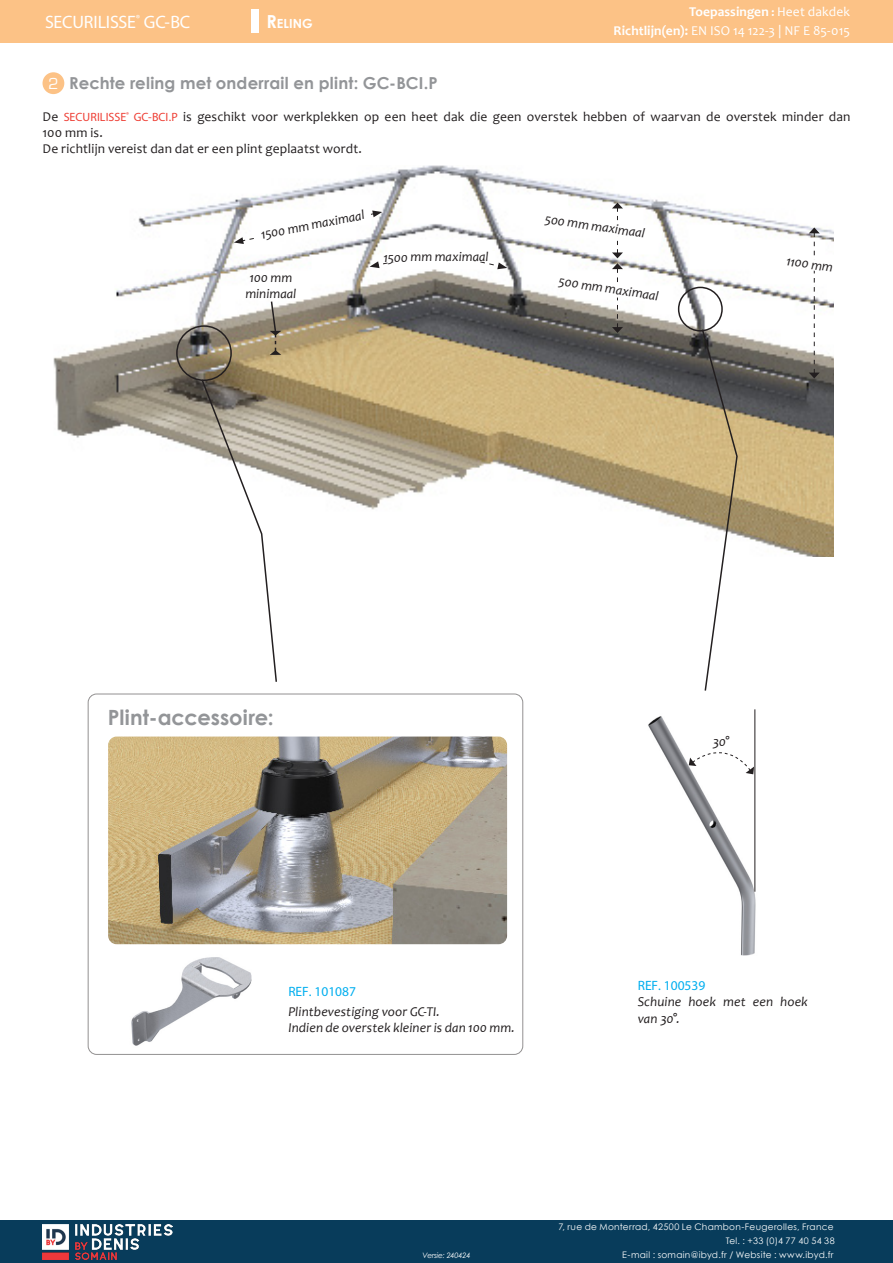
<style>
.page{position:relative;width:893px;height:1263px;background:#fff}
.page>*{position:absolute;margin:0;border:0;box-sizing:border-box;transform-origin:0 0}
.t1{font:700 21px "Century Gothic";color:#939598}
.t2{font:18px "Myriad Pro";letter-spacing:-.015em;color:#fff}
.t3{font:700 16.5px "Century Gothic";letter-spacing:.01em;color:#939598}
.t4{font:16.5px "Eurostile";color:#fff}
.t5{font:13.5px/16.2px "Candara";letter-spacing:.01em;color:#231f20}
.t6{font:italic 13.5px/16.2px "Candara";letter-spacing:.005em;color:#231f20;text-align:center}
.t7{font:13.5px/18.9px "Candara";color:#fff;text-align:right}
.t8{font:13.5px "Myriad Pro";color:#00aeef}
.t9{font:700 12.6px "Century Gothic";letter-spacing:.005em;color:#fff}
.t10{font:9px/13.8px "Century Gothic";letter-spacing:.03em;color:#fff;text-align:right}
.t11{font:italic 7.5px "Century Gothic";letter-spacing:-.025em;color:#fff}
.s1{font-size:18px}
.s2{font-weight:700}
.s3{font-weight:700;font-size:12px}
.s4{font-family:"Myriad Pro";font-size:12px;color:#ee3e34}
</style>
<div class="page">
<div style="left:0;top:0;width:893px;height:43px;background:#fcc286"></div>
<div style="left:251px;top:10px;width:7px;height:23px;background:#fff"></div>
<div style="left:0;top:1220px;width:893px;height:43px;background:#083c5b"></div>
<img style="left:43px;top:1225px;width:130px;height:35px">
<img style="left:53px;top:166px;width:780px;height:390px">
<div style="left:43px;top:72px;width:21px;height:22px;background:#fcc286;border-radius:50%"></div>
<svg style="left:270px;top:300px;width:11px;height:55px"></svg>
<div style="left:176px;top:325px;width:56px;height:56px;border:2px solid #231f20;border-radius:50%"></div>
<svg style="left:200px;top:378px;width:78px;height:304px"></svg>
<img style="left:108px;top:736px;width:399px;height:208px">
<img style="left:131px;top:957px;width:121px;height:89px">
<svg style="left:527px;top:203px;width:136px;height:130px"></svg>
<svg style="left:779px;top:227px;width:55px;height:151px"></svg>
<svg style="left:234px;top:208px;width:148px;height:36px"></svg>
<svg style="left:370px;top:251px;width:137px;height:18px"></svg>
<img style="left:648px;top:709px;width:108px;height:247px">
<svg style="left:689px;top:747px;width:65px;height:27px"></svg>
<hr style="left:755px;top:709px;width:1px;height:183px;background:#231f20">
<div style="left:678px;top:287px;width:45px;height:45px;border:2px solid #231f20;border-radius:50%"></div>
<svg style="left:701px;top:328px;width:37px;height:363px"></svg>
<h2 class="t2" style="left:45px;top:10px;width:147px">SECURILISSE<sup>®</sup> GC-BC</h2>
<p class="t9" style="left:266px;top:14px;width:48px"><span class="s1">R</span>eling</p>
<p class="t7" style="left:614px;top:2px;width:238px"><span class="s2">Toepassingen</span> <span class="s3">:</span> Heet dakdek<br><span class="s2">Richtlijn(en):</span> EN ISO 14 122-3 | NF E 85-015</p>
<p class="t4" style="left:48px;top:73px;width:12px">2</p>
<p class="t3" style="left:69px;top:71px;width:370px">Rechte reling met onderrail en plint: GC-BCI.P</p>
<p class="t5" style="left:43px;top:108px;width:809px">De <span class="s4">SECURILISSE</span><sup>®</sup> <span class="s4">GC-BCI.P</span> is geschikt voor werkplekken op een heet dak die geen overstek hebben of waarvan de overstek minder dan<br>100 mm is.</p>
<p class="t5" style="left:43px;top:140px;width:321px">De richtlijn vereist dan dat er een plint geplaatst wordt.</p>
<p class="t6" style="left:260px;top:226px;width:107px;rotate:-11deg">1500 mm maximaal</p>
<p class="t6" style="left:245px;top:269px;width:52px">100 mm minimaal</p>
<p class="t6" style="left:384px;top:249px;width:107px">1500 mm maximaal</p>
<p class="t6" style="left:547px;top:210px;width:102px;rotate:9deg">500 mm maximaal</p>
<p class="t6" style="left:560px;top:272px;width:102px;rotate:9deg">500 mm maximaal</p>
<p class="t6" style="left:788px;top:252px;width:49px;rotate:9deg">1100 mm</p>
<p class="t1" style="left:108px;top:702px;width:168px">Plint-accessoire:</p>
<p class="t6" style="left:713px;top:733px;width:18px">30°</p>
<p class="t8" style="left:288px;top:983px;width:69px">REF. 101087</p>
<p class="t6" style="left:288px;top:1003px;width:153px">Plintbevestiging voor GC-TI.</p>
<p class="t6" style="left:288px;top:1020px;width:228px">Indien de overstek kleiner is dan 100 mm.</p>
<p class="t8" style="left:638px;top:977px;width:69px">REF. 100539</p>
<p class="t6" style="left:638px;top:994px;width:172px;text-align:left">Schuine hoek met een hoek van 30°.</p>
<p class="t10" style="left:558px;top:1220px;width:278px">7, rue de Monterrad, 42500 Le Chambon-Feugerolles, France<br>Tel. : +33 (0)4 77 40 54 38</p>
<p class="t11" style="left:422px;top:1250px;width:50px">Versie: 240424</p>
<p class="t10" style="left:622px;top:1248px;width:213px">E-mail : somain@ibyd.fr / Website : www.ibyd.fr</p>
</div>
